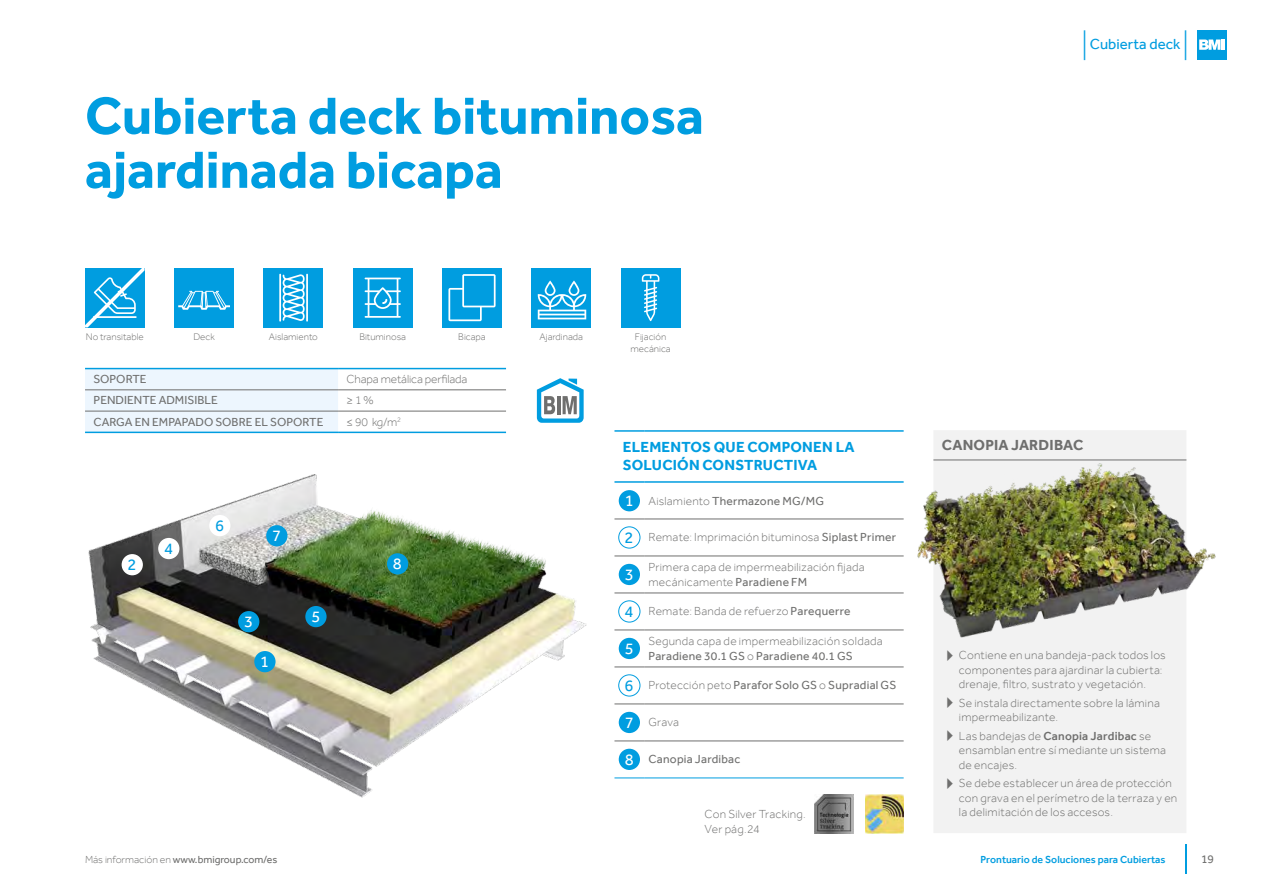
<style>
.page{position:relative;width:1263px;height:893px;background:#fff}
.page>*{position:absolute;margin:0;border:0;box-sizing:border-box;transform-origin:0 0}
.t1{font:700 54px/54px "Effra";color:#009de0}
.t2{font:16.5px "Effra";color:#fff}
.t3{font:16.5px "Effra";color:#009de0}
.t4{font:700 15px/18px "Effra";letter-spacing:.015em;color:#009de0}
.t5{font:700 15px "Effra";letter-spacing:.01em;color:#6f6f6e}
.t6{font:15px "Effra";color:#009de0}
.t7{font:300 12px/14.4px "Effra";letter-spacing:.015em;color:#6f6f6e}
.t8{font:12px "Effra";letter-spacing:.02em;color:#6f6f6e}
.t9{font:12px "Effra";color:#6f6f6e}
.t10{font:300 12px "Effra";letter-spacing:-.01em;color:#6f6f6e}
.t11{font:10.5px "Effra";color:#6f6f6e}
.t12{font:500 10.5px "Effra";color:#009de0}
.t13{font:300 9.9px/11.2px "Effra";color:#6f6f6e;text-align:center}
.s1{font-weight:300;font-size:29.7px}
.s2{font-size:16.5px;color:#fff}
.s3{font-weight:300}
.s4{font-weight:400;font-size:16.5px;color:#009de0}
.s5{font-weight:400}
.s6{font-size:16.5px;color:#009de0}
.s7{font-weight:400;font-size:16.5px;color:#fff}
.s8{font-weight:500}
</style>
<div class="page">
<hr style="left:1185px;top:844px;width:2px;height:30px;background:#009de0">
<div style="left:1197px;top:30px;width:30px;height:30px;background:#009de0"></div>
<svg style="left:1199px;top:40px;width:21px;height:10px"></svg>
<hr style="left:1221px;top:40px;width:4px;height:10px;background:#fff">
<div style="left:85px;top:369px;width:253px;height:63px;background:#edf6fe"></div>
<hr style="left:85px;top:368px;width:253px;height:1px;background:#009de0">
<hr style="left:338px;top:368px;width:168px;height:1px;background:#009de0">
<hr style="left:85px;top:432px;width:253px;height:1px;background:#009de0">
<hr style="left:338px;top:432px;width:168px;height:1px;background:#009de0">
<hr style="left:85px;top:390px;width:253px;height:1px;background:#6f6f6e">
<hr style="left:338px;top:390px;width:168px;height:1px;background:#6f6f6e">
<hr style="left:85px;top:411px;width:253px;height:1px;background:#6f6f6e">
<hr style="left:338px;top:411px;width:168px;height:1px;background:#6f6f6e">
<img style="left:88px;top:474px;width:499px;height:324px">
<div style="left:254px;top:651px;width:22px;height:21px;background:#009de0;border-radius:50%"></div>
<div style="left:238px;top:611px;width:21px;height:21px;background:#009de0;border-radius:50%"></div>
<div style="left:305px;top:606px;width:22px;height:21px;background:#009de0;border-radius:50%"></div>
<div style="left:387px;top:553px;width:21px;height:21px;background:#009de0;border-radius:50%"></div>
<div style="left:266px;top:525px;width:21px;height:21px;background:#009de0;border-radius:50%"></div>
<div style="left:122px;top:554px;width:21px;height:21px;background:#fff;border-radius:50%"></div>
<div style="left:158px;top:538px;width:21px;height:21px;background:#fff;border-radius:50%"></div>
<div style="left:209px;top:515px;width:21px;height:21px;background:#fff;border-radius:50%"></div>
<img style="left:815px;top:795px;width:38px;height:38px">
<img style="left:865px;top:795px;width:39px;height:38px">
<div style="left:264px;top:268px;width:59px;height:59px;background:#009de0"></div>
<svg style="left:283px;top:274px;width:22px;height:47px"></svg>
<hr style="left:279px;top:274px;width:2px;height:48px;background:#fff">
<hr style="left:306px;top:274px;width:2px;height:48px;background:#fff">
<div style="left:353px;top:268px;width:59px;height:59px;background:#009de0"></div>
<svg style="left:365px;top:278px;width:36px;height:40px"></svg>
<div style="left:442px;top:268px;width:60px;height:59px;background:#009de0"></div>
<svg style="left:448px;top:274px;width:48px;height:47px"></svg>
<div style="left:174px;top:268px;width:60px;height:59px;background:#009de0"></div>
<svg style="left:178px;top:291px;width:52px;height:19px"></svg>
<div style="left:531px;top:268px;width:60px;height:59px;background:#009de0"></div>
<svg style="left:538px;top:280px;width:48px;height:39px"></svg>
<div style="left:933px;top:430px;width:253px;height:403px;background:#f2f2f2"></div>
<hr style="left:933px;top:460px;width:253px;height:1px;background:#6f6f6e">
<hr style="left:614px;top:430px;width:30px;height:2px;background:#009de0">
<hr style="left:644px;top:430px;width:260px;height:2px;background:#009de0">
<hr style="left:614px;top:481px;width:30px;height:2px;background:#009de0">
<hr style="left:644px;top:481px;width:260px;height:2px;background:#009de0">
<hr style="left:614px;top:777px;width:30px;height:1px;background:#009de0">
<hr style="left:644px;top:777px;width:260px;height:1px;background:#009de0">
<hr style="left:614px;top:519px;width:30px;height:1px;background:#6f6f6e">
<hr style="left:644px;top:519px;width:260px;height:1px;background:#6f6f6e">
<hr style="left:614px;top:556px;width:30px;height:1px;background:#6f6f6e">
<hr style="left:644px;top:556px;width:260px;height:1px;background:#6f6f6e">
<hr style="left:614px;top:593px;width:30px;height:1px;background:#6f6f6e">
<hr style="left:644px;top:593px;width:260px;height:1px;background:#6f6f6e">
<hr style="left:614px;top:630px;width:30px;height:1px;background:#6f6f6e">
<hr style="left:644px;top:630px;width:260px;height:1px;background:#6f6f6e">
<hr style="left:614px;top:667px;width:30px;height:1px;background:#6f6f6e">
<hr style="left:644px;top:667px;width:260px;height:1px;background:#6f6f6e">
<hr style="left:614px;top:704px;width:30px;height:1px;background:#6f6f6e">
<hr style="left:644px;top:704px;width:260px;height:1px;background:#6f6f6e">
<hr style="left:614px;top:741px;width:30px;height:1px;background:#6f6f6e">
<hr style="left:644px;top:741px;width:260px;height:1px;background:#6f6f6e">
<div style="left:619px;top:490px;width:21px;height:21px;background:#009de0;border-radius:50%"></div>
<div style="left:618px;top:526px;width:22px;height:22px;border:1px solid #009de0;border-radius:50%"></div>
<div style="left:619px;top:564px;width:21px;height:21px;background:#009de0;border-radius:50%"></div>
<div style="left:618px;top:600px;width:22px;height:22px;border:1px solid #009de0;border-radius:50%"></div>
<div style="left:619px;top:638px;width:21px;height:21px;background:#009de0;border-radius:50%"></div>
<div style="left:618px;top:674px;width:22px;height:22px;border:1px solid #009de0;border-radius:50%"></div>
<div style="left:619px;top:712px;width:21px;height:21px;background:#009de0;border-radius:50%"></div>
<div style="left:619px;top:749px;width:21px;height:21px;background:#009de0;border-radius:50%"></div>
<svg style="left:85px;top:268px;width:60px;height:59px;background:#2bade5"></svg>
<svg style="left:537px;top:378px;width:47px;height:45px"></svg>
<div style="left:621px;top:268px;width:59px;height:59px;background:#009de0"></div>
<svg style="left:642px;top:274px;width:17px;height:47px"></svg>
<img style="left:917px;top:463px;width:299px;height:182px">
<svg style="left:947px;top:650px;width:22px;height:12px"></svg>
<svg style="left:947px;top:697px;width:22px;height:12px"></svg>
<svg style="left:947px;top:730px;width:22px;height:12px"></svg>
<svg style="left:947px;top:778px;width:22px;height:12px"></svg>
<h1 class="t1" style="left:85px;top:88px;width:620px">Cubierta deck bituminosa ajardinada bicapa</h1>
<p class="t6" style="left:1081px;top:35px;width:109px"><span class="s1">|</span>Cubierta deck <span class="s1">|</span></p>
<p class="t13" style="left:193px;top:331px;width:23px">Deck</p>
<p class="t13" style="left:269px;top:331px;width:50px">Aislamiento</p>
<p class="t13" style="left:359px;top:331px;width:48px">Bituminosa</p>
<p class="t13" style="left:458px;top:331px;width:29px">Bicapa</p>
<p class="t13" style="left:540px;top:331px;width:45px">Ajardinada</p>
<p class="t13" style="left:86px;top:331px;width:60px">No transitable</p>
<p class="t13" style="left:630px;top:331px;width:42px">Fijación mecánica</p>
<p class="t9" style="left:94px;top:372px;width:55px">SOPORTE</p>
<p class="t10" style="left:347px;top:372px;width:122px">Chapa metálica perfilada</p>
<p class="t9" style="left:94px;top:393px;width:126px">PENDIENTE ADMISIBLE</p>
<p class="t7" style="left:347px;top:393px;width:29px">≥ 1 %</p>
<p class="t9" style="left:94px;top:415px;width:231px">CARGA EN EMPAPADO SOBRE EL SOPORTE</p>
<p class="t7" style="left:347px;top:414px;width:56px">≤ 90 kg/m<sup>2</sup></p>
<h2 class="t3" style="left:128px;top:555px;width:10px">2</h2>
<h2 class="t3" style="left:164px;top:539px;width:10px">4</h2>
<h2 class="t3" style="left:215px;top:516px;width:10px">6</h2>
<h2 class="t2" style="left:272px;top:526px;width:10px">7</h2>
<h2 class="t2" style="left:244px;top:612px;width:10px">3</h2>
<h2 class="t2" style="left:311px;top:607px;width:10px">5</h2>
<h2 class="t2" style="left:260px;top:652px;width:10px">1</h2>
<h2 class="t2" style="left:393px;top:554px;width:10px">8</h2>
<p class="t4" style="left:623px;top:438px;width:233px">ELEMENTOS QUE COMPONEN LA<br>SOLUCIÓN CONSTRUCTIVA</p>
<p class="t8" style="left:625px;top:494px;width:201px"><span class="s2">1</span> <span class="s3">Aislamiento</span> Thermazone MG/MG</p>
<p class="t7" style="left:624px;top:530px;width:273px"><span class="s4">2</span> Remate: Imprimación bituminosa <span class="s5">Siplast Primer</span></p>
<h2 class="t2" style="left:625px;top:565px;width:10px">3</h2>
<p class="t7" style="left:648px;top:560px;width:218px">Primera capa de impermeabilización fijada mecánicamente <span class="s5">Paradiene FM</span></p>
<p class="t7" style="left:624px;top:604px;width:228px"><span class="s4">4</span> Remate: Banda de refuerzo <span class="s5">Parequerre</span></p>
<h2 class="t2" style="left:625px;top:639px;width:10px">5</h2>
<p class="t7" style="left:648px;top:634px;width:236px">Segunda capa de impermeabilización soldada<br><span class="s5">Paradiene 30.1 GS</span> o <span class="s5">Paradiene 40.1 GS</span></p>
<p class="t8" style="left:624px;top:678px;width:274px"><span class="s6">6</span> <span class="s3">Protección peto</span> Parafor Solo GS <span class="s3">o</span> Supradial GS</p>
<p class="t7" style="left:625px;top:715px;width:56px"><span class="s7">7</span> Grava</p>
<p class="t8" style="left:625px;top:752px;width:117px"><span class="s2">8</span> Canopia Jardibac</p>
<p class="t7" style="left:705px;top:807px;width:103px">Con Silver Tracking.<br>Ver pág.24</p>
<p class="t5" style="left:942px;top:436px;width:143px">CANOPIA JARDIBAC</p>
<p class="t7" style="left:959px;top:648px;width:208px">Contiene en una bandeja-pack todos los componentes para ajardinar la cubierta: drenaje, filtro, sustrato y vegetación.</p>
<p class="t7" style="left:959px;top:695px;width:202px">Se instala directamente sobre la lámina impermeabilizante.</p>
<p class="t7" style="left:959px;top:728px;width:209px">Las bandejas de <span class="s8">Canopia Jardibac</span> se ensamblan entre sí mediante un sistema de encajes.</p>
<p class="t7" style="left:959px;top:776px;width:220px">Se debe establecer un área de protección con grava en el perímetro de la terraza y en la delimitación de los accesos.</p>
<p class="t11" style="left:85px;top:853px;width:194px"><span class="s3">Más información en</span> www.bmigroup.com/es</p>
<p class="t12" style="left:981px;top:853px;width:186px">Prontuario de Soluciones para Cubiertas</p>
<p class="t9" style="left:1201px;top:852px;width:15px">19</p>
</div>
